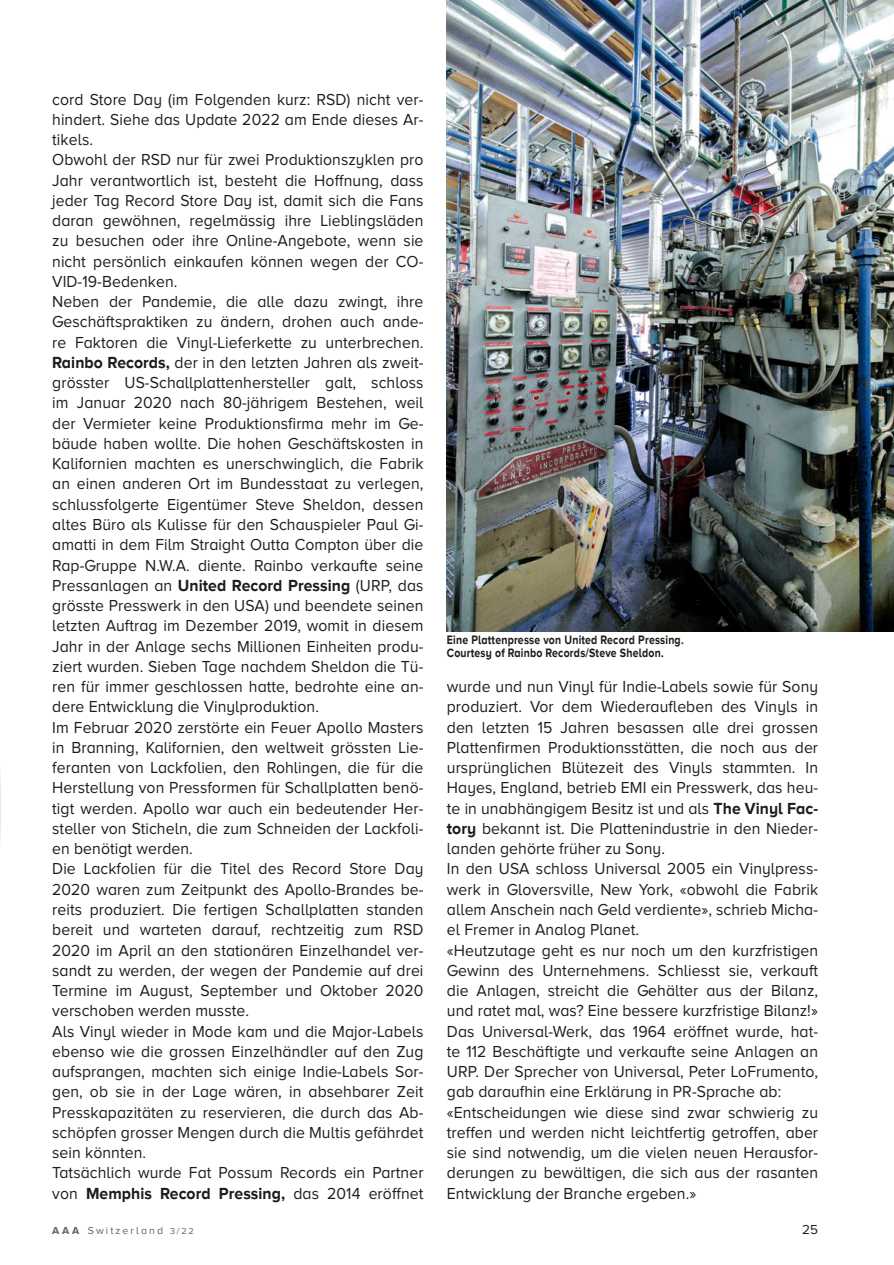
<style>
.page{position:relative;width:894px;height:1265px;background:#fff}
.page>*{position:absolute;margin:0;border:0;box-sizing:border-box;transform-origin:0 0}
.t1{font:16.5px/20.2px "Proxima Nova A";letter-spacing:.005em;color:#1d1d1b;scale:.95 1}
.t2{font:13.5px "Proxima Nova A";color:#1d1d1b}
.t3{font:700 12.6px/13.5px "Proxima Nova A";letter-spacing:.02em;color:#1d1d1b;scale:.83 1}
.t4{font:10.5px "Proxima Nova A";letter-spacing:.2em;color:#646363}
.s1{font-weight:700}
.s2{font-size:9px}
</style>
<div class="page">
<svg style="left:0;top:773px;width:1px;height:68px"></svg>
<img style="left:447px;top:0;width:446px;height:631px">
<p class="t1" style="left:52px;top:89px;width:392px">cord Store Day (im Folgenden kurz: RSD) nicht ver&shy;hindert. Siehe das Update 2022 am Ende dieses Ar&shy;tikels.<br>Obwohl der RSD nur für zwei Produktionszyklen pro Jahr verantwortlich ist, besteht die Hoffnung, dass jeder Tag Record Store Day ist, damit sich die Fans daran gewöhnen, regelmässig ihre Lieblingsläden zu besuchen oder ihre Online-Angebote, wenn sie nicht persönlich einkaufen können wegen der CO-VID-19-Bedenken.<br>Neben der Pandemie, die alle dazu zwingt, ihre Geschäftspraktiken zu ändern, drohen auch ande&shy;re Faktoren die Vinyl-Lieferkette zu unterbrechen.<br><span class="s1">Rainbo Records,</span> der in den letzten Jahren als zweit&shy;grösster US-Schallplattenhersteller galt, schloss im Januar 2020 nach 80-jährigem Bestehen, weil der Vermieter keine Produktionsfirma mehr im Ge&shy;bäude haben wollte. Die hohen Geschäftskosten in Kalifornien machten es unerschwinglich, die Fabrik an einen anderen Ort im Bundesstaat zu verlegen, schlussfolgerte Eigentümer Steve Sheldon, dessen altes Büro als Kulisse für den Schauspieler Paul Gi&shy;amatti in dem Film Straight Outta Compton über die Rap-Gruppe N.W.A. diente. Rainbo verkaufte seine Pressanlagen an <span class="s1">United Record Pressing</span> (URP, das grösste Presswerk in den USA) und beendete seinen letzten Auftrag im Dezember 2019, womit in diesem Jahr in der Anlage sechs Millionen Einheiten produ&shy;ziert wurden. Sieben Tage nachdem Sheldon die Tü&shy;ren für immer geschlossen hatte, bedrohte eine an&shy;dere Entwicklung die Vinylproduktion.<br>Im Februar 2020 zerstörte ein Feuer Apollo Masters in Branning, Kalifornien, den weltweit grössten Lie&shy;feranten von Lackfolien, den Rohlingen, die für die Herstellung von Pressformen für Schallplatten benö&shy;tigt werden. Apollo war auch ein bedeutender Her&shy;steller von Sticheln, die zum Schneiden der Lackfoli&shy;en benötigt werden.<br>Die Lackfolien für die Titel des Record Store Day 2020 waren zum Zeitpunkt des Apollo-Brandes be&shy;reits produziert. Die fertigen Schallplatten standen bereit und warteten darauf, rechtzeitig zum RSD 2020 im April an den stationären Einzelhandel ver&shy;sandt zu werden, der wegen der Pandemie auf drei Termine im August, September und Oktober 2020 verschoben werden musste.<br>Als Vinyl wieder in Mode kam und die Major-Labels ebenso wie die grossen Einzelhändler auf den Zug aufsprangen, machten sich einige Indie-Labels Sor&shy;gen, ob sie in der Lage wären, in absehbarer Zeit Presskapazitäten zu reservieren, die durch das Ab&shy;schöpfen grosser Mengen durch die Multis gefährdet sein könnten.<br>Tatsächlich wurde Fat Possum Records ein Partner von <span class="s1">Memphis Record Pressing,</span> das 2014 eröffnet</p>
<p class="t3" style="left:447px;top:633px;width:287px">Eine Plattenpresse von United Record Pressing.<br>Courtesy of Rainbo Records/Steve Sheldon.</p>
<p class="t1" style="left:447px;top:676px;width:392px">wurde und nun Vinyl für Indie-Labels sowie für Sony produziert. Vor dem Wiederaufleben des Vinyls in den letzten 15 Jahren besassen alle drei grossen Plattenfirmen Produktionsstätten, die noch aus der ursprünglichen Blütezeit des Vinyls stammten. In Hayes, England, betrieb EMI ein Presswerk, das heu&shy;te in unabhängigem Besitz ist und als <span class="s1">The Vinyl Fac&shy;tory</span> bekannt ist. Die Plattenindustrie in den Nieder&shy;landen gehörte früher zu Sony.<br>In den USA schloss Universal 2005 ein Vinylpress&shy;werk in Gloversville, New York, «obwohl die Fabrik allem Anschein nach Geld verdiente», schrieb Micha&shy;el Fremer in Analog Planet.<br>«Heutzutage geht es nur noch um den kurzfristigen Gewinn des Unternehmens. Schliesst sie, verkauft die Anlagen, streicht die Gehälter aus der Bilanz, und ratet mal, was? Eine bessere kurzfristige Bilanz!» Das Universal-Werk, das 1964 eröffnet wurde, hat&shy;te 112 Beschäftigte und verkaufte seine Anlagen an URP. Der Sprecher von Universal, Peter LoFrumento, gab daraufhin eine Erklärung in PR-Sprache ab: «Entscheidungen wie diese sind zwar schwierig zu treffen und werden nicht leichtfertig getroffen, aber sie sind notwendig, um die vielen neuen Herausfor&shy;derungen zu bewältigen, die sich aus der rasanten Entwicklung der Branche ergeben.»</p>
<p class="t4" style="left:52px;top:1224px;width:143px"><span class="s1">AAA</span> Switzerland <span class="s2">3/22</span></p>
<p class="t2" style="left:802px;top:1221px;width:17px">25</p>
</div>
